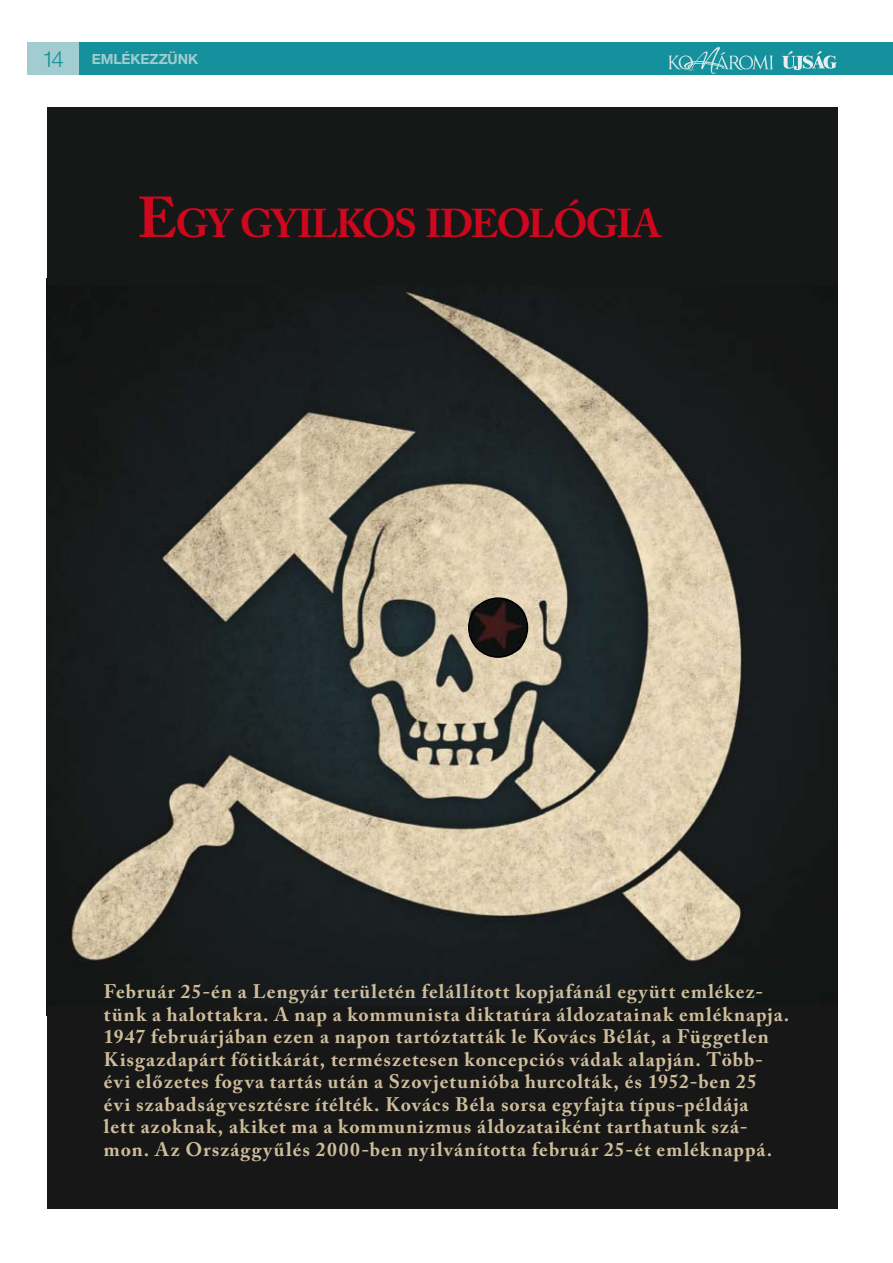
<style>
.page{position:relative;width:893px;height:1263px;background:#fff}
.page>*{position:absolute;margin:0;border:0;box-sizing:border-box;transform-origin:0 0}
.t1{font:700 39.9px "Adobe Caslon Pro";letter-spacing:-.055em;color:#cd071e}
.t2{font:700 19.5px/22.5px "Adobe Caslon Pro";letter-spacing:.055em;color:#cebd9b}
.t3{font:700 15px "Nimbus San Nov TOT";color:#a1cdd0}
.s1{font-weight:400;font-size:24px;color:#15919d}
.s2{font-size:57px}
</style>
<div class="page">
<div style="left:79px;top:43px;width:814px;height:32px;background:#15919d"></div>
<div style="left:28px;top:43px;width:51px;height:32px;background:#a1cdd0"></div>
<svg style="left:668px;top:47px;width:105px;height:27px"></svg>
<svg style="left:782px;top:51px;width:55px;height:19px"></svg>
<img style="left:47px;top:285px;width:791px;height:720px">
<div style="left:47px;top:107px;width:791px;height:178px;background:#161818"></div>
<div style="left:47px;top:1005px;width:791px;height:204px;background:#161716"></div>
<img style="left:469px;top:598px;width:58px;height:59px;border-radius:29px">
<div style="left:468px;top:597px;width:60px;height:61px;border:2px solid #000;border-radius:50%"></div>
<p class="t3" style="left:41px;top:51px;width:61px"><span class="s1">14</span> EMLÉKEZZ</p>
<p class="t3" style="left:168px;top:51px;width:21px">ÜNK</p>
<h1 class="t1" style="left:137px;top:200px;width:526px"><span class="s2">E</span>GY GYILKOS IDEOLÓGIA</h1>
<p class="t2" style="left:104px;top:980px;width:687px">Február 25-én a Lengyár területén felállított kopjafánál együtt emlékez&shy;tünk a halottakra. A nap a kommunista diktatúra áldozatainak emléknapja.<br>1947 februárjában ezen a napon tartóztatták le Kovács Bélát, a Független Kisgazdapárt főtitkárát, természetesen koncepciós vádak alapján. Több&shy;évi előzetes fogva tartás után a Szovjetunióba hurcolták, és 1952-ben 25<br>évi szabadságvesztésre ítélték. Kovács Béla sorsa egyfajta típus-példája<br>lett azoknak, akiket ma a kommunizmus áldozataiként tarthatunk szá&shy;mon. Az Országgyűlés 2000-ben nyilvánította február 25-ét emléknappá.</p>
</div>
